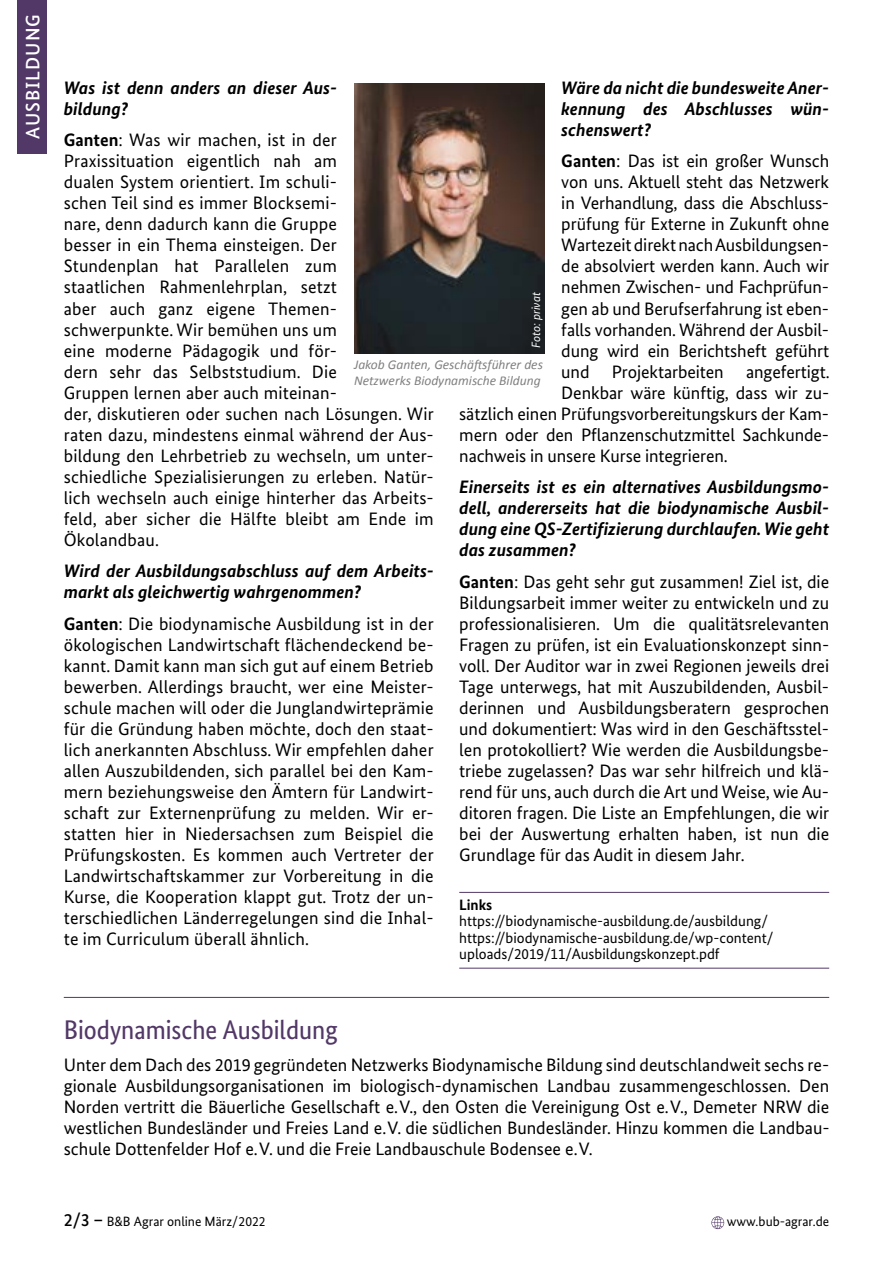
<style>
.page{position:relative;width:893px;height:1263px;background:#fff}
.page>*{position:absolute;margin:0;border:0;box-sizing:border-box;transform-origin:0 0}
.t1{font:27px "Bundes Sans Cond";color:#523867;scale:1.05 1}
.t2{font:500 19.5px "Bundes Sans";letter-spacing:.05em;color:#fff}
.t3{font:18px/21px "Bundes Sans";letter-spacing:.01em;color:#000;text-align:justify}
.t4{font:italic 700 18px/21px "Bundes Sans";color:#000}
.t5{font:15px/16.5px "Bundes Sans";color:#000}
.t6{font:700 15px "Bundes Sans";color:#000}
.t7{font:italic 13.5px/16.2px "Calibri";color:#808080}
.t8{font:13.5px "Bundes Sans";color:#000}
.t9{font:italic 12px "Bundes Sans";color:#fff}
.s1{font-weight:700}
.s2{font-weight:500;font-size:18px}
</style>
<div class="page">
<img style="left:354px;top:83px;width:190px;height:271px">
<div style="left:17px;top:0;width:30px;height:153px;background:#523867"></div>
<hr style="left:459px;top:892px;width:370px;height:1px;background:#523867">
<hr style="left:459px;top:968px;width:370px;height:1px;background:#523867">
<hr style="left:64px;top:997px;width:765px;height:1px;background:#523867">
<svg style="left:711px;top:1216px;width:13px;height:13px"></svg>
<p class="t2" style="left:21px;top:139px;width:126px;rotate:-90deg">AUSBILDUNG</p>
<p class="t4" style="left:64px;top:77px;width:275px">Was ist denn anders an dieser Aus&shy;bildung?</p>
<p class="t3" style="left:64px;top:130px;width:371px;text-align:left"><span class="s1">Ganten</span>: Was wir machen, ist in der Praxissituation eigentlich nah am<br>dualen System orientiert. Im schuli-<br>schen Teil sind es immer Blocksemi-<br>nare, denn dadurch kann die Gruppe<br>besser in ein Thema einsteigen. Der Stundenplan hat Parallelen zum<br>staatlichen Rahmenlehrplan, setzt<br>aber auch ganz eigene Themen&shy;schwerpunkte. Wir bemühen uns um<br>eine moderne Pädagogik und för-<br>dern sehr das Selbststudium. Die<br>Gruppen lernen aber auch miteinan-<br>der, diskutieren oder suchen nach Lösungen. Wir raten dazu, mindestens einmal während der Aus&shy;bildung den Lehrbetrieb zu wechseln, um unter&shy;schiedliche Spezialisierungen zu erleben. Natür&shy;lich wechseln auch einige hinterher das Arbeits&shy;feld, aber sicher die Hälfte bleibt am Ende im Ökolandbau.</p>
<p class="t4" style="left:64px;top:560px;width:371px">Wird der Ausbildungsabschluss auf dem Arbeits&shy;markt als gleichwertig wahrgenommen?</p>
<p class="t3" style="left:64px;top:613px;width:371px"><span class="s1">Ganten</span>: Die biodynamische Ausbildung ist in der ökologischen Landwirtschaft flächendeckend be&shy;kannt. Damit kann man sich gut auf einem Betrieb bewerben. Allerdings braucht, wer eine Meister&shy;schule machen will oder die Junglandwirteprämie für die Gründung haben möchte, doch den staat&shy;lich anerkannten Abschluss. Wir empfehlen daher allen Auszubildenden, sich parallel bei den Kam&shy;mern beziehungsweise den Ämtern für Landwirt&shy;schaft zur Externenprüfung zu melden. Wir er&shy;statten hier in Niedersachsen zum Beispiel die Prüfungskosten. Es kommen auch Vertreter der Landwirtschaftskammer zur Vorbereitung in die Kurse, die Kooperation klappt gut. Trotz der un&shy;terschiedlichen Länderregelungen sind die Inhal&shy;te im Curriculum überall ähnlich.</p>
<p class="t4" style="left:561px;top:77px;width:269px;text-align:justify">Wäre da nicht die bundesweite Aner&shy;kennung des Abschlusses wün&shy;schenswert?</p>
<p class="t3" style="left:561px;top:151px;width:269px"><span class="s1">Ganten</span>: Das ist ein großer Wunsch</p>
<p class="t3" style="left:561px;top:172px;width:269px">von uns. Aktuell steht das Netzwerk</p>
<p class="t3" style="left:561px;top:193px;width:269px">in Verhandlung, dass die Abschluss-</p>
<p class="t3" style="left:561px;top:214px;width:269px">prüfung für Externe in Zukunft ohne</p>
<p class="t3" style="left:561px;top:235px;width:269px">Wartezeit direkt nach Ausbildungsen-</p>
<p class="t3" style="left:561px;top:256px;width:269px">de absolviert werden kann. Auch wir</p>
<p class="t3" style="left:561px;top:277px;width:269px">nehmen Zwischen- und Fachprüfun-</p>
<p class="t3" style="left:561px;top:298px;width:269px">gen ab und Berufserfahrung ist eben-</p>
<p class="t3" style="left:561px;top:319px;width:269px">falls vorhanden. Während der Ausbil-</p>
<p class="t3" style="left:561px;top:340px;width:269px">dung wird ein Berichtsheft geführt</p>
<p class="t3" style="left:561px;top:361px;width:270px">und Projektarbeiten angefertigt.</p>
<p class="t3" style="left:561px;top:382px;width:269px">Denkbar wäre künftig, dass wir zu-</p>
<p class="t3" style="left:459px;top:403px;width:371px">sätzlich einen Prüfungsvorbereitungskurs der Kam-</p>
<p class="t3" style="left:459px;top:424px;width:371px">mern oder den Pflanzenschutzmittel Sachkunde-</p>
<p class="t3" style="left:459px;top:445px;width:270px">nachweis in unsere Kurse integrieren.</p>
<p class="t4" style="left:459px;top:476px;width:371px;text-align:justify">Einerseits ist es ein alternatives Ausbildungsmo&shy;dell, andererseits hat die biodynamische Ausbil&shy;dung eine QS-Zertifizierung durchlaufen. Wie geht das zusammen?</p>
<p class="t3" style="left:459px;top:571px;width:371px"><span class="s1">Ganten</span>: Das geht sehr gut zusammen! Ziel ist, die Bildungsarbeit immer weiter zu entwickeln und zu professionalisieren. Um die qualitätsrelevanten Fragen zu prüfen, ist ein Evaluationskonzept sinn&shy;voll. Der Auditor war in zwei Regionen jeweils drei Tage unterwegs, hat mit Auszubildenden, Ausbil&shy;derinnen und Ausbildungsberatern gesprochen und dokumentiert: Was wird in den Geschäftsstel&shy;len protokolliert? Wie werden die Ausbildungsbe&shy;triebe zugelassen? Das war sehr hilfreich und klä&shy;rend für uns, auch durch die Art und Weise, wie Au&shy;ditoren fragen. Die Liste an Empfehlungen, die wir bei der Auswertung erhalten haben, ist nun die Grundlage für das Audit in diesem Jahr.</p>
<p class="t6" style="left:459px;top:895px;width:35px">Links</p>
<p class="t5" style="left:459px;top:913px;width:316px">https://biodynamische-ausbildung.de/ausbildung/ https://biodynamische-ausbildung.de/wp-content/ uploads/2019/11/Ausbildungskonzept.pdf</p>
<p class="t9" style="left:529px;top:348px;width:57px;rotate:-90deg">Foto: privat</p>
<p class="t7" style="left:354px;top:356px;width:190px">Jakob Ganten, Geschäftsführer des<br>Netzwerks Biodynamische Bildung</p>
<h1 class="t1" style="left:64px;top:1014px;width:262px">Biodynamische Ausbildung</h1>
<p class="t3" style="left:64px;top:1054px;width:767px">Unter dem Dach des 2019 gegründeten Netzwerks Biodynamische Bildung sind deutschlandweit sechs re&shy;gionale Ausbildungsorganisationen im biologisch-dynamischen Landbau zusammengeschlossen. Den Norden vertritt die Bäuerliche Gesellschaft e.V., den Osten die Vereinigung Ost e.V., Demeter NRW die westlichen Bundesländer und Freies Land e.V. die südlichen Bundesländer. Hinzu kommen die Landbau&shy;schule Dottenfelder Hof e.V. und die Freie Landbauschule Bodensee e.V.</p>
<p class="t8" style="left:64px;top:1213px;width:203px"><span class="s2">2/3 –</span> B&amp;B Agrar online März/2022</p>
<p class="t8" style="left:727px;top:1213px;width:104px">www.bub-agrar.de</p>
</div>
